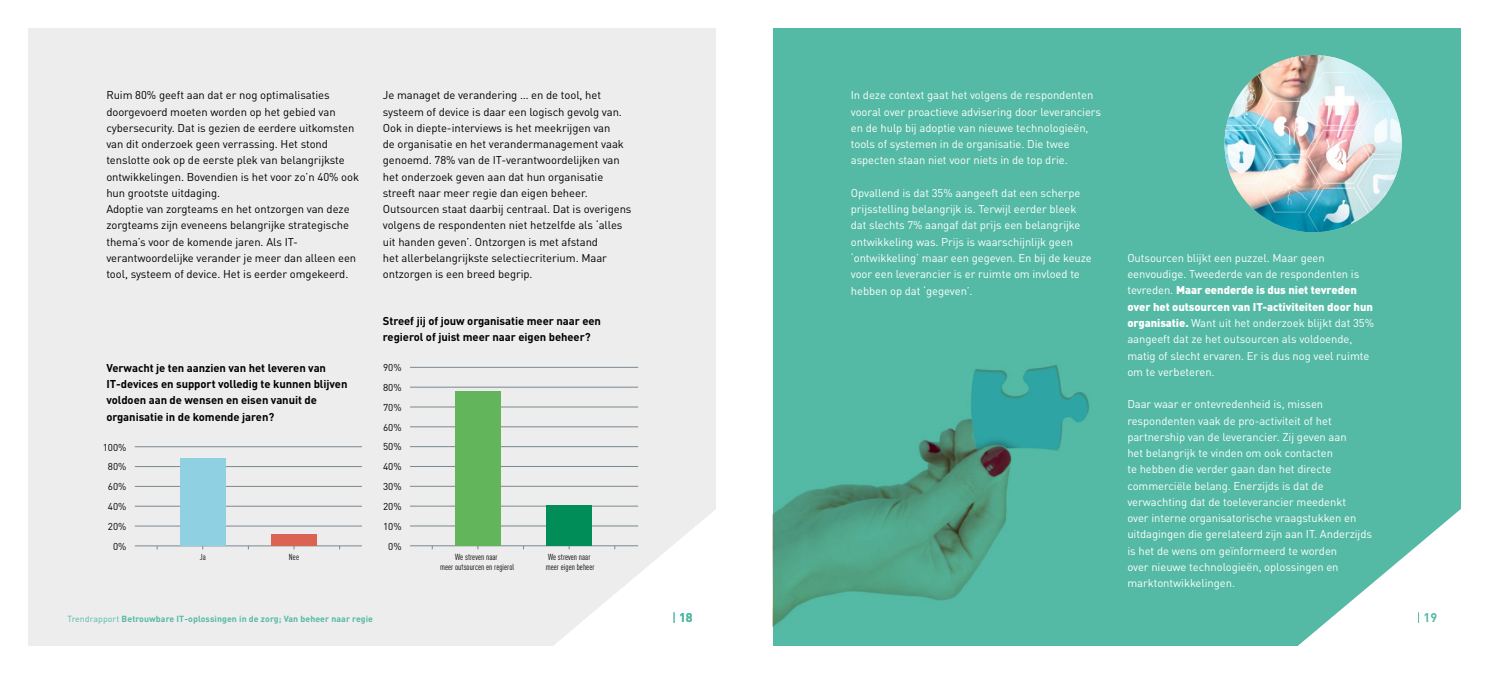
<style>
.page{position:relative;width:1489px;height:674px;background:#fff}
.page>*{position:absolute;margin:0;border:0;box-sizing:border-box;transform-origin:0 0}
.t1{font:700 12.5px "DIN Pro";color:#54baa5}
.t2{font:11.25px/16.2px "DIN Pro";letter-spacing:-.005em;color:#fff}
.t3{font:11.25px/16.2px "DIN Pro";letter-spacing:-.005em;color:#000}
.t4{font:700 11.25px/16.2px "DIN Pro";letter-spacing:-.005em;color:#000}
.t5{font:9.88px/19.8px "DIN Pro";color:#000;text-align:center}
.t6{font:700 8.75px "DIN Pro";letter-spacing:.01em;color:#54baa5}
.t7{font:condensed 8.62px/10.4px "DIN Pro";letter-spacing:.005em;color:#000;text-align:center}
.s1{font-weight:900}
.s2{font-weight:400}
</style>
<div class="page">
<div style="left:28px;top:28px;width:688px;height:617px;background:#ededed"></div>
<svg style="left:520px;top:506px;width:328px;height:140px;fill:#fff"></svg>
<div style="left:772px;top:28px;width:688px;height:617px;background:#54baa5"></div>
<svg style="left:1264px;top:488px;width:197px;height:158px"></svg>
<hr style="left:135px;top:545px;width:226px;height:1px;background:#7a8891">
<hr style="left:135px;top:446px;width:226px;height:1px;background:#7a8891">
<hr style="left:135px;top:466px;width:226px;height:1px;background:#7a8891">
<hr style="left:135px;top:486px;width:226px;height:1px;background:#7a8891">
<hr style="left:135px;top:505px;width:226px;height:1px;background:#7a8891">
<hr style="left:135px;top:525px;width:226px;height:1px;background:#7a8891">
<div style="left:180px;top:458px;width:45px;height:87px;background:#8fd1e3"></div>
<div style="left:271px;top:534px;width:46px;height:11px;background:#db6354"></div>
<hr style="left:410px;top:406px;width:228px;height:1px;background:#7a8891">
<hr style="left:410px;top:426px;width:228px;height:1px;background:#7a8891">
<hr style="left:410px;top:446px;width:228px;height:1px;background:#7a8891">
<hr style="left:410px;top:367px;width:228px;height:1px;background:#7a8891">
<hr style="left:410px;top:387px;width:228px;height:1px;background:#7a8891">
<hr style="left:410px;top:466px;width:228px;height:1px;background:#7a8891">
<hr style="left:410px;top:486px;width:228px;height:1px;background:#7a8891">
<hr style="left:410px;top:505px;width:228px;height:1px;background:#7a8891">
<hr style="left:410px;top:525px;width:228px;height:1px;background:#7a8891">
<hr style="left:410px;top:545px;width:228px;height:1px;background:#7a8891">
<div style="left:455px;top:391px;width:45px;height:154px;background:#62b55a"></div>
<div style="left:546px;top:504px;width:46px;height:41px;background:#008d58"></div>
<img style="left:772px;top:332px;width:317px;height:313px">
<img style="left:1224px;top:55px;width:177px;height:177px;border-radius:89px">
<hr style="left:744px;top:0;width:1px;height:673px;background:#bcbcbc">
<p class="t3" style="left:106px;top:86px;width:254px">Ruim 80% geeft aan dat er nog optimalisaties doorgevoerd moeten worden op het gebied van cybersecurity. Dat is gezien de eerdere uitkomsten van dit onderzoek geen verrassing. Het stond tenslotte ook op de eerste plek van belangrijkste ontwikkelingen. Bovendien is het voor zo’n 40% ook hun grootste uitdaging.<br>Adoptie van zorgteams en het ontzorgen van deze zorgteams zijn eveneens belangrijke strategische thema’s voor de komende jaren. Als IT&shy;verantwoordelijke verander je meer dan alleen een tool, systeem of device. Het is eerder omgekeerd.</p>
<p class="t3" style="left:383px;top:86px;width:250px">Je managet de verandering … en de tool, het systeem of device is daar een logisch gevolg van.<br>Ook in diepte-interviews is het meekrijgen van<br>de organisatie en het verandermanagement vaak genoemd. 78% van de IT-verantwoordelijken van het onderzoek geven aan dat hun organisatie streeft naar meer regie dan eigen beheer.<br>Outsourcen staat daarbij centraal. Dat is overigens volgens de respondenten niet hetzelfde als ‘alles uit handen geven’. Ontzorgen is met afstand<br>het allerbelangrijkste selectiecriterium. Maar ontzorgen is een breed begrip.</p>
<p class="t4" style="left:106px;top:359px;width:243px">Verwacht je ten aanzien van het leveren van IT-devices en support volledig te kunnen blijven voldoen aan de wensen en eisen vanuit de organisatie in de komende jaren?</p>
<p class="t5" style="left:105px;top:436px;width:25px;text-align:right">100%<br>80%<br>60%<br>40%<br>20%<br>0%</p>
<p class="t5" style="left:103px;top:436px;width:25px;text-align:right">100%<br>80%<br>60%<br>40%<br>20%<br>0%</p>
<p class="t7" style="left:202px;top:550px;width:7px">Ja</p>
<p class="t7" style="left:291px;top:550px;width:12px">Nee</p>
<p class="t7" style="left:200px;top:551px;width:7px">Ja</p>
<p class="t7" style="left:289px;top:551px;width:12px">Nee</p>
<p class="t4" style="left:383px;top:312px;width:220px">Streef jij of jouw organisatie meer naar een regierol of juist meer naar eigen beheer?</p>
<p class="t5" style="left:383px;top:356px;width:20px">90%<br>80%<br>70%<br>60%<br>50%<br>40%<br>30%<br>20%<br>10%<br>0%</p>
<p class="t5" style="left:381px;top:356px;width:20px">90%<br>80%<br>70%<br>60%<br>50%<br>40%<br>30%<br>20%<br>10%<br>0%</p>
<p class="t7" style="left:440px;top:550px;width:76px">We streven naar<br>meer outsourcen en regierol</p>
<p class="t7" style="left:546px;top:550px;width:50px;text-align:left">We streven naar meer eigen beheer</p>
<p class="t7" style="left:438px;top:551px;width:76px">We streven naar<br>meer outsourcen en regierol</p>
<p class="t7" style="left:544px;top:551px;width:50px;text-align:left">We streven naar meer eigen beheer</p>
<p class="t2" style="left:850px;top:86px;width:252px">In deze context gaat het volgens de respondenten vooral over proactieve advisering door leveranciers en de hulp bij adoptie van nieuwe technologieën, tools of systemen in de organisatie. Die twee aspecten staan niet voor niets in de top drie.</p>
<p class="t2" style="left:850px;top:183px;width:242px">Opvallend is dat 35% aangeeft dat een scherpe prijsstelling belangrijk is. Terwijl eerder bleek dat slechts 7% aangaf dat prijs een belangrijke ontwikkeling was. Prijs is waarschijnlijk geen ‘ontwikkeling’ maar een gegeven. En bij de keuze voor een leverancier is er ruimte om invloed te hebben op dat ‘gegeven’.</p>
<p class="t2" style="left:1127px;top:248px;width:248px">Outsourcen blijkt een puzzel. Maar geen eenvoudige. Tweederde van de respondenten is tevreden. <span class="s1">Maar eenderde is dus niet tevreden over het outsourcen van IT-activiteiten door hun organisatie.</span> Want uit het onderzoek blijkt dat 35% aangeeft dat ze het outsourcen als voldoende, matig of slecht ervaren. Er is dus nog veel ruimte om te verbeteren.</p>
<p class="t2" style="left:1127px;top:395px;width:246px">Daar waar er ontevredenheid is, missen respondenten vaak de pro-activiteit of het partnership van de leverancier. Zij geven aan<br>het belangrijk te vinden om ook contacten<br>te hebben die verder gaan dan het directe commerciële belang. Enerzijds is dat de verwachting dat de toeleverancier meedenkt<br>over interne organisatorische vraagstukken en uitdagingen die gerelateerd zijn aan IT. Anderzijds is het de wens om geïnformeerd te worden<br>over nieuwe technologieën, oplossingen en marktontwikkelingen.</p>
<p class="t6" style="left:67px;top:612px;width:307px"><span class="s2">Trendrapport</span> Betrouwbare IT-oplossingen in de zorg; Van beheer naar regie</p>
<p class="t1" style="left:679px;top:608px;width:15px">18</p>
<p class="t1" style="left:1423px;top:608px;width:15px">19</p>
</div>
